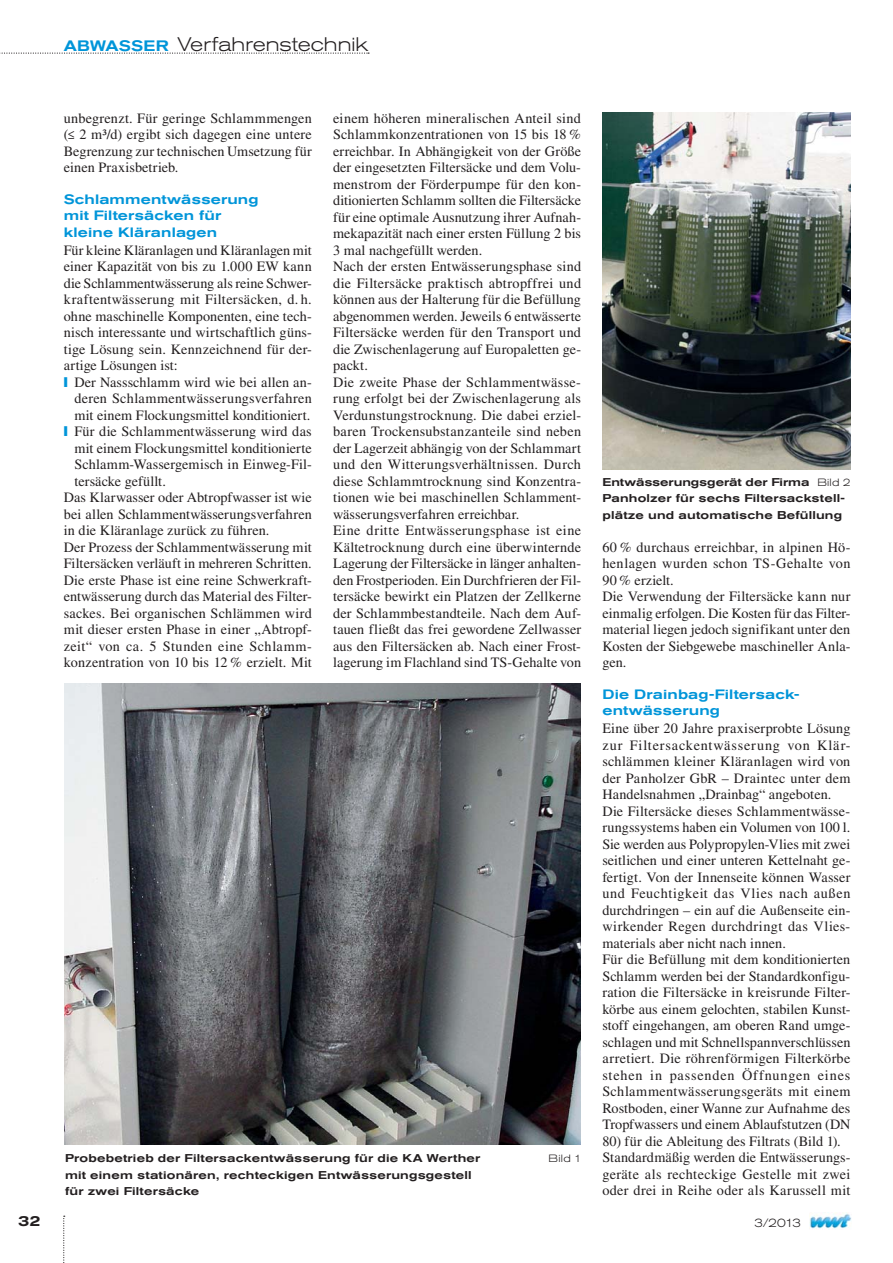
<style>
.page{position:relative;width:893px;height:1263px;background:#fff}
.page>*{position:absolute;margin:0;border:0;box-sizing:border-box;transform-origin:0 0}
.t1{font:300 expanded 19.5px "Akzidenz Grotesk BQ";color:#231f20}
.t2{font:500 expanded 15px "Akzidenz Grotesk BQ";color:#231f20}
.t3{font:14.25px/16.5px "Times LT Std";letter-spacing:.01em;color:#231f20}
.t4{font:14.25px "Times LT Std";letter-spacing:-.01em;color:#231f20}
.t5{font:500 expanded 13.5px/16.5px "Akzidenz Grotesk BQ";letter-spacing:.01em;color:#0095d9}
.t6{font:300 expanded 12px "Akzidenz Grotesk BQ";color:#231f20}
.t7{font:500 expanded 11.25px/16.5px "Akzidenz Grotesk BQ";letter-spacing:.015em;color:#231f20}
.t8{font:300 expanded 10.5px "Akzidenz Grotesk BQ";color:#231f20}
.s1{font-weight:500;font-size:15px;color:#0095d9}
.s2{color:#0095d9}
.s3{font-weight:300;font-size:10.5px}
</style>
<div class="page">
<svg style="left:63px;top:1216px;width:2px;height:47px"></svg>
<img style="left:810px;top:1212px;width:42px;height:17px">
<svg style="left:0;top:53px;width:369px;height:1px"></svg>
<img style="left:602px;top:113px;width:248px;height:356px">
<img style="left:64px;top:684px;width:517px;height:460px">
<h1 class="t1" style="left:64px;top:37px;width:306px"><span class="s1">ABWASSER</span> Verfahrenstechnik</h1>
<p class="t3" style="left:64px;top:111px;width:250px;text-align:justify">unbegrenzt. Für geringe Schlammmengen (≤ 2 m3/d) ergibt sich dagegen eine untere Begrenzung zur technischen Umsetzung für einen Praxisbetrieb.</p>
<p class="t5" style="left:64px;top:192px;width:196px">Schlammentwässerung mit Filtersäcken für kleine Kläranlagen</p>
<p class="t3" style="left:64px;top:243px;width:250px">Für kleine Kläranlagen und Kläranlagen mit</p>
<p class="t3" style="left:64px;top:260px;width:250px">einer Kapazität von bis zu 1.000 EW kann</p>
<p class="t4" style="left:64px;top:278px;width:250px">die Schlammentwässerung als reine Schwer-</p>
<p class="t3" style="left:64px;top:293px;width:249px">kraftentwässerung mit Filtersäcken, d. h.</p>
<p class="t3" style="left:64px;top:309px;width:249px">ohne maschinelle Komponenten, eine tech-</p>
<p class="t3" style="left:64px;top:326px;width:250px">nisch interessante und wirtschaftlich güns-</p>
<p class="t3" style="left:64px;top:342px;width:250px">tige Lösung sein. Kennzeichnend für der-</p>
<p class="t3" style="left:64px;top:359px;width:115px">artige Lösungen ist:</p>
<p class="t3" style="left:64px;top:375px;width:250px"><span class="s2">❙</span> Der Nassschlamm wird wie bei allen an-</p>
<p class="t3" style="left:74px;top:392px;width:239px">deren Schlammentwässerungsverfahren</p>
<p class="t3" style="left:74px;top:408px;width:237px">mit einem Flockungsmittel konditioniert.</p>
<p class="t3" style="left:64px;top:425px;width:250px"><span class="s2">❙</span> Für die Schlammentwässerung wird das</p>
<p class="t3" style="left:74px;top:441px;width:239px">mit einem Flockungsmittel konditionierte</p>
<p class="t3" style="left:74px;top:458px;width:239px">Schlamm-Wassergemisch in Einweg-Fil-</p>
<p class="t3" style="left:74px;top:474px;width:93px">tersäcke gefüllt.</p>
<p class="t3" style="left:64px;top:491px;width:249px">Das Klarwasser oder Abtropfwasser ist wie</p>
<p class="t3" style="left:64px;top:507px;width:250px">bei allen Schlammentwässerungsverfahren</p>
<p class="t3" style="left:64px;top:524px;width:207px">in die Kläranlage zurück zu führen.</p>
<p class="t3" style="left:64px;top:540px;width:249px">Der Prozess der Schlammentwässerung mit</p>
<p class="t3" style="left:64px;top:557px;width:250px">Filtersäcken verläuft in mehreren Schritten.</p>
<p class="t3" style="left:64px;top:573px;width:249px">Die erste Phase ist eine reine Schwerkraft-</p>
<p class="t3" style="left:64px;top:590px;width:249px">entwässerung durch das Material des Filter-</p>
<p class="t3" style="left:64px;top:606px;width:250px">sackes. Bei organischen Schlämmen wird</p>
<p class="t3" style="left:64px;top:623px;width:249px">mit dieser ersten Phase in einer „Abtropf-</p>
<p class="t3" style="left:64px;top:639px;width:249px">zeit“ von ca. 5 Stunden eine Schlamm-</p>
<p class="t3" style="left:64px;top:656px;width:250px">konzentration von 10 bis 12 % erzielt. Mit</p>
<p class="t3" style="left:333px;top:111px;width:250px">einem höheren mineralischen Anteil sind Schlammkonzentrationen von 15 bis 18 % erreichbar. In Abhängigkeit von der Größe der eingesetzten Filtersäcke und dem Volu&shy;menstrom der Förderpumpe für den kon&shy;ditionierten Schlamm sollten die Filtersäcke für eine optimale Ausnutzung ihrer Aufnah&shy;mekapazität nach einer ersten Füllung 2 bis 3 mal nachgefüllt werden.<br>Nach der ersten Entwässerungsphase sind die Filtersäcke praktisch abtropffrei und können aus der Halterung für die Befüllung abgenommen werden. Jeweils 6 entwässerte Filtersäcke werden für den Transport und die Zwischenlagerung auf Europaletten ge&shy;packt.<br>Die zweite Phase der Schlammentwässe&shy;rung erfolgt bei der Zwischenlagerung als Verdunstungstrocknung. Die dabei erziel&shy;baren Trockensubstanzanteile sind neben der Lagerzeit abhängig von der Schlammart und den Witterungsverhältnissen. Durch diese Schlammtrocknung sind Konzentra&shy;tionen wie bei maschinellen Schlamment&shy;wässerungsverfahren erreichbar.<br>Eine dritte Entwässerungsphase ist eine Kältetrocknung durch eine überwinternde Lagerung der Filtersäcke in länger anhalten&shy;den Frostperioden. Ein Durchfrieren der Fil&shy;tersäcke bewirkt ein Platzen der Zellkerne der Schlammbestandteile. Nach dem Auf&shy;tauen fließt das frei gewordene Zellwasser aus den Filtersäcken ab. Nach einer Frost&shy;lagerung im Flachland sind TS-Gehalte von</p>
<p class="t7" style="left:65px;top:1151px;width:417px">Probebetrieb der Filtersackentwässerung für die KA Werther</p>
<p class="t8" style="left:549px;top:1155px;width:35px">Bild 1</p>
<p class="t7" style="left:65px;top:1168px;width:408px">mit einem stationären, rechteckigen Entwässerungsgestell für zwei Filtersäcke</p>
<p class="t7" style="left:602px;top:475px;width:250px">Entwässerungsgerät der Firma <span class="s3">Bild 2<br></span>Panholzer für sechs Filtersackstell&shy;plätze und automatische Befüllung</p>
<p class="t3" style="left:602px;top:540px;width:250px">60 % durchaus erreichbar, in alpinen Hö&shy;henlagen wurden schon TS-Gehalte von 90 % erzielt.<br>Die Verwendung der Filtersäcke kann nur einmalig erfolgen. Die Kosten für das Filter&shy;material liegen jedoch signifikant unter den Kosten der Siebgewebe maschineller Anla&shy;gen.</p>
<p class="t5" style="left:602px;top:687px;width:199px">Die Drainbag-Filtersack&shy;entwässerung</p>
<p class="t3" style="left:602px;top:722px;width:250px">Eine über 20 Jahre praxiserprobte Lösung zur Filtersackentwässerung von Klär&shy;schlämmen kleiner Kläranlagen wird von der Panholzer GbR – Draintec unter dem Handelsnahmen „Drainbag“ angeboten.<br>Die Filtersäcke dieses Schlammentwässe&shy;rungssystems haben ein Volumen von 100 l.<br>Sie werden aus Polypropylen-Vlies mit zwei seitlichen und einer unteren Kettelnaht ge&shy;fertigt. Von der Innenseite können Wasser und Feuchtigkeit das Vlies nach außen durchdringen – ein auf die Außenseite ein&shy;wirkender Regen durchdringt das Vlies&shy;materials aber nicht nach innen.<br>Für die Befüllung mit dem konditionierten Schlamm werden bei der Standardkonfigu&shy;ration die Filtersäcke in kreisrunde Filter&shy;körbe aus einem gelochten, stabilen Kunst&shy;stoff eingehangen, am oberen Rand umge&shy;schlagen und mit Schnellspannverschlüssen arretiert. Die röhrenförmigen Filterkörbe stehen in passenden Öffnungen eines Schlammentwässerungsgeräts mit einem Rostboden, einer Wanne zur Aufnahme des Tropfwassers und einem Ablaufstutzen (DN</p>
<p class="t3" style="left:602px;top:1134px;width:250px">80) für die Ableitung des Filtrats (Bild 1).<br>Standardmäßig werden die Entwässerungs&shy;geräte als rechteckige Gestelle mit zwei oder drei in Reihe oder als Karussell mit</p>
<p class="t2" style="left:18px;top:1215px;width:24px">32</p>
<p class="t6" style="left:754px;top:1218px;width:48px">3/2013</p>
</div>
